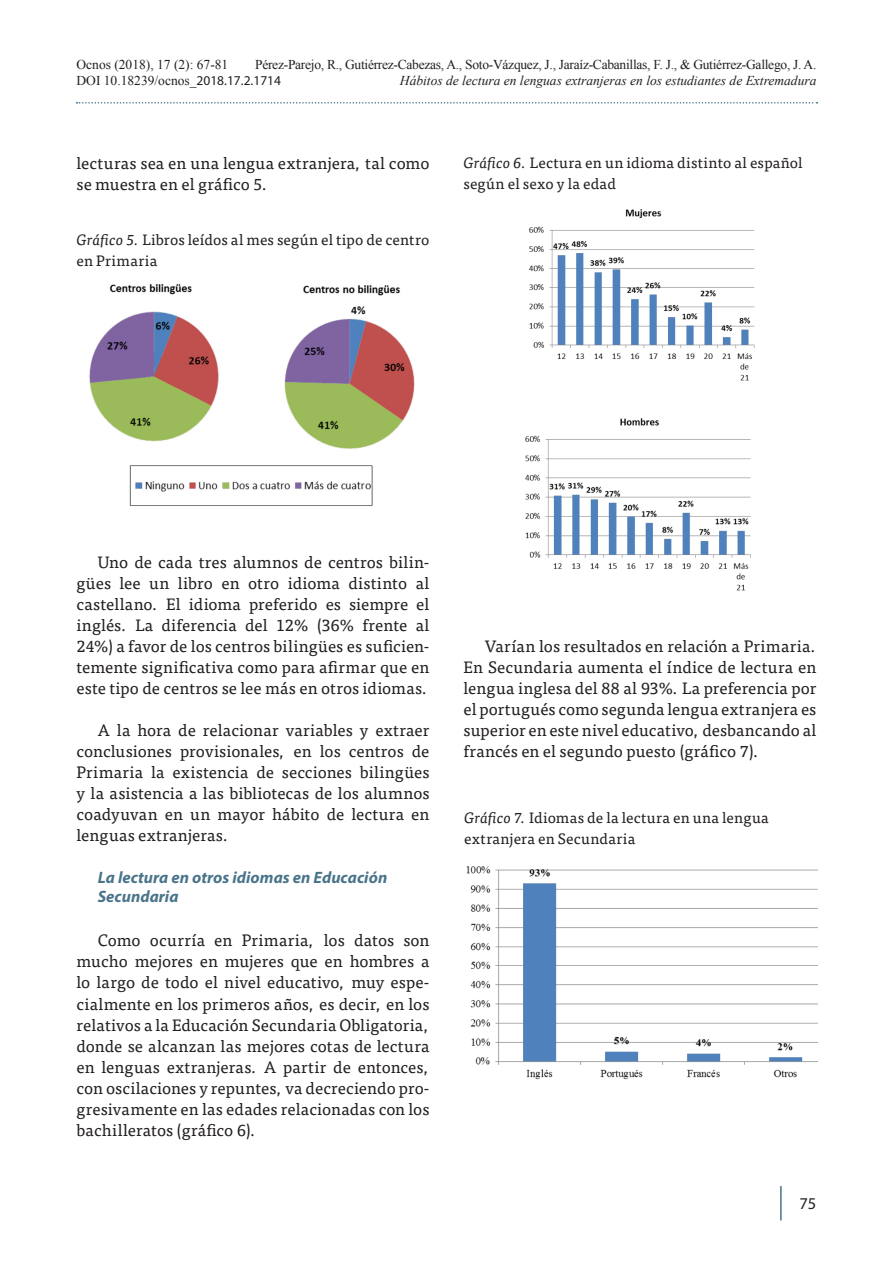
<style>
.page{position:relative;width:893px;height:1263px;background:#fff}
.page>*{position:absolute;margin:0;border:0;box-sizing:border-box;transform-origin:0 0}
.Texto_corrido{font:16.5px/21px "Tisa Pro";letter-spacing:.005em;color:#231f20;text-align:justify}
.Subapartado{font:italic 700 16.5px/19.8px "Myriad Pro";color:#49748a}
.t1{font:16.5px "Myriad Pro";color:#231f20}
.Título_tablas-gráfic{font:15px/21px "Tisa Pro";letter-spacing:.01em;color:#231f20}
.t2{font:13.5px "Times New Roman";letter-spacing:-.02em;color:#231f20}
.t3{font:italic 13.5px "Times New Roman";color:#231f20}
.t4{font:13.5px/16.2px "Times New Roman";color:#231f20}
.s1{font-family:"Myriad Pro"}
.s2{font-style:italic}
</style>
<div class="page">
<svg style="left:77px;top:102px;width:740px;height:2px"></svg>
<hr style="left:780px;top:1187px;width:2px;height:33px;background:#49748a">
<img style="left:89px;top:284px;width:326px;height:222px">
<img style="left:529px;top:209px;width:226px;height:172px">
<img style="left:525px;top:418px;width:226px;height:173px">
<img style="left:466px;top:866px;width:351px;height:214px">
<p class="t2" style="left:255px;top:55px;width:563px">Pérez-Parejo, R., Gutiérrez-Cabezas, A., Soto-Vázquez, J., Jaraíz-Cabanillas, F. J., &amp; Gutiérrez-Gallego, J. A.</p>
<p class="t3" style="left:400px;top:71px;width:418px">Hábitos de lectura en lenguas extranjeras en los estudiantes de Extremadura</p>
<p class="t4" style="left:77px;top:56px;width:206px">Ocnos (2018), 17 (2): 67-81<br>DOI 10.18239/ocnos_<span class="s1">2018.17.2.1714</span></p>
<p class="Texto_corrido" style="left:77px;top:152px;width:354px">lecturas sea en una lengua extranjera, tal como se muestra en el gráfico 5.</p>
<p class="Título_tablas-gráfic" style="left:77px;top:229px;width:354px"><span class="s2">Gráfico 5.</span> Libros leídos al mes según el tipo de centro en Primaria</p>
<p class="Título_tablas-gráfic" style="left:463px;top:152px;width:341px"><span class="s2">Gráfico 6.</span> Lectura en un idioma distinto al español según el sexo y la edad</p>
<p class="Texto_corrido" style="left:77px;top:551px;width:354px;text-indent:21px">Uno de cada tres alumnos de centros bilin&shy;gües lee un libro en otro idioma distinto al castellano. El idioma preferido es siempre el inglés. La diferencia del 12% (36% frente al 24%) a favor de los centros bilingües es suficien&shy;temente significativa como para afirmar que en este tipo de centros se lee más en otros idiomas.</p>
<p class="Texto_corrido" style="left:77px;top:719px;width:354px;text-indent:21px">A la hora de relacionar variables y extraer conclusiones provisionales, en los centros de Primaria la existencia de secciones bilingües y la asistencia a las bibliotecas de los alumnos coadyuvan en un mayor hábito de lectura en lenguas extranjeras.</p>
<p class="Subapartado" style="left:98px;top:866px;width:291px">La lectura en otros idiomas en Educación<br>Secundaria</p>
<p class="Texto_corrido" style="left:77px;top:929px;width:354px;text-indent:21px">Como ocurría en Primaria, los datos son mucho mejores en mujeres que en hombres a lo largo de todo el nivel educativo, muy espe&shy;cialmente en los primeros años, es decir, en los relativos a la Educación Secundaria Obligatoria, donde se alcanzan las mejores cotas de lectura en lenguas extranjeras. A partir de entonces, con oscilaciones y repuntes, va decreciendo pro&shy;gresivamente en las edades relacionadas con los bachilleratos (gráfico 6).</p>
<p class="Texto_corrido" style="left:463px;top:635px;width:354px;text-indent:21px">Varían los resultados en relación a Primaria.<br>En Secundaria aumenta el índice de lectura en lengua inglesa del 88 al 93%. La preferencia por el portugués como segunda lengua extranjera es superior en este nivel educativo, desbancando al francés en el segundo puesto (gráfico 7).</p>
<p class="Título_tablas-gráfic" style="left:464px;top:806px;width:306px"><span class="s2">Gráfico 7.</span> Idiomas de la lectura en una lengua extranjera en Secundaria</p>
<p class="t1" style="left:799px;top:1194px;width:18px">75</p>
</div>
